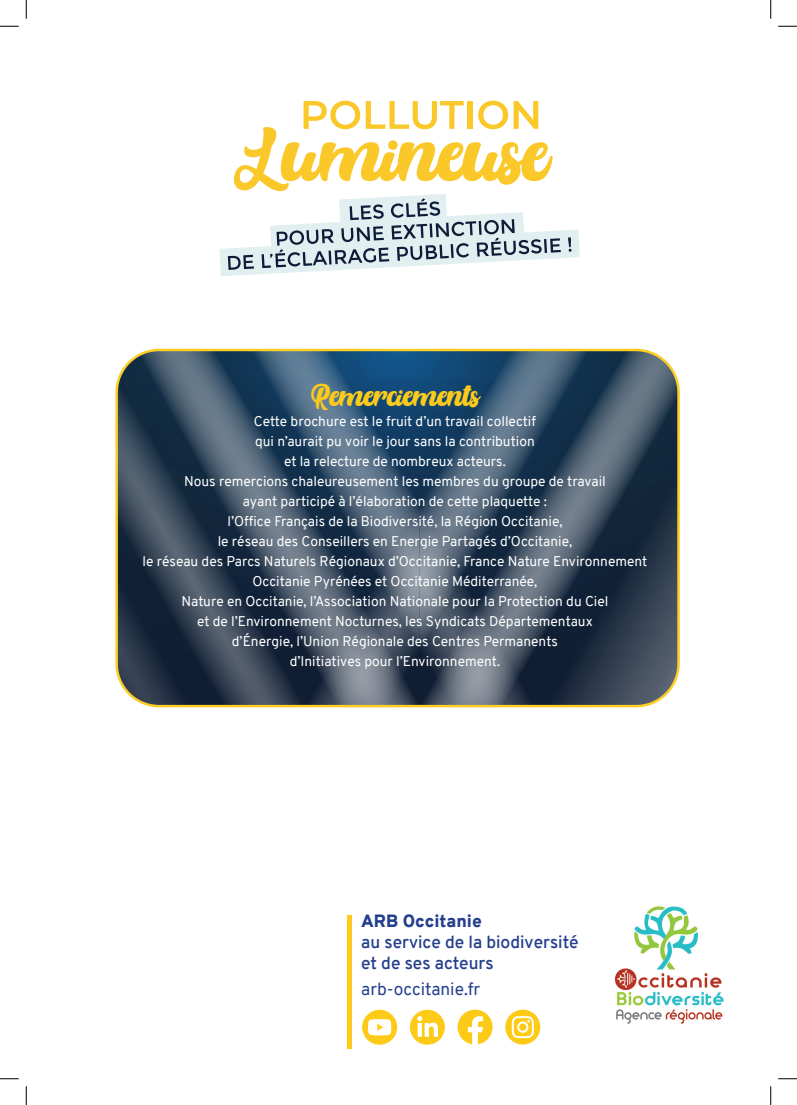
<style>
.page{position:relative;width:797px;height:1105px;background:#fff}
.page>*{position:absolute;margin:0;border:0;box-sizing:border-box;transform-origin:0 0}
.t1{font:30px "Anhattan";color:#fcca1b}
.t2{font:600 17.38px/20.8px "Overpass";color:#253f8e}
.t3{font:17.38px "Overpass";color:#253f8e}
.t4{font:900 17.38px "Overpass";color:#253f8e}
.t5{font:13.75px/20px "Overpass";color:#fff;text-align:center}
</style>
<div class="page">
<svg style="left:648px;top:350px;width:30px;height:356px;background:#42515e"></svg>
<svg style="left:533px;top:352px;width:115px;height:352px;background:#334558"></svg>
<svg style="left:419px;top:352px;width:114px;height:352px;background:#41586f"></svg>
<svg style="left:167px;top:352px;width:252px;height:352px;background:#3b5167"></svg>
<svg style="left:118px;top:350px;width:49px;height:356px;background:#324252"></svg>
<div style="left:115px;top:349px;width:564px;height:358px;border:2px solid #fdca17;border-radius:43px"></div>
<div style="left:505px;top:1010px;width:35px;height:34px;background:#fdca17;border-radius:50%"></div>
<svg style="left:512px;top:1016px;width:22px;height:22px"></svg>
<div style="left:362px;top:1010px;width:35px;height:35px;background:#fdca17;border-radius:50%"></div>
<svg style="left:368px;top:1019px;width:23px;height:16px"></svg>
<div style="left:410px;top:1010px;width:35px;height:35px;background:#fdca17;border-radius:50%"></div>
<svg style="left:417px;top:1016px;width:21px;height:21px"></svg>
<svg style="left:457px;top:1010px;width:35px;height:34px"></svg>
<img style="left:614px;top:906px;width:110px;height:118px">
<hr style="left:347px;top:915px;width:4px;height:133px;background:#fdca17">
<svg style="left:219px;top:101px;width:361px;height:175px"></svg>
<svg style="left:0;top:25px;width:19px;height:2px"></svg>
<svg style="left:778px;top:25px;width:19px;height:2px"></svg>
<svg style="left:0;top:1078px;width:19px;height:1px"></svg>
<svg style="left:778px;top:1078px;width:19px;height:1px"></svg>
<svg style="left:25px;top:0;width:2px;height:19px"></svg>
<svg style="left:25px;top:1086px;width:2px;height:19px"></svg>
<svg style="left:770px;top:0;width:1px;height:19px"></svg>
<svg style="left:770px;top:1086px;width:1px;height:19px"></svg>
<h1 class="t1" style="left:311px;top:378px;width:169px">Remerciements</h1>
<p class="t5" style="left:142px;top:411px;width:506px">Cette brochure est le fruit d’un travail collectif<br>qui n’aurait pu voir le jour sans la contribution<br>et la relecture de nombreux acteurs.<br>Nous remercions chaleureusement les membres du groupe de travail<br>ayant participé à l’élaboration de cette plaquette :<br>l’Office Français de la Biodiversité, la Région Occitanie,<br>le réseau des Conseillers en Energie Partagés d’Occitanie,<br>le réseau des Parcs Naturels Régionaux d’Occitanie, France Nature Environnement Occitanie Pyrénées et Occitanie Méditerranée,<br>Nature en Occitanie, l’Association Nationale pour la Protection du Ciel<br>et de l’Environnement Nocturnes, les Syndicats Départementaux<br>d’Énergie, l’Union Régionale des Centres Permanents<br>d’Initiatives pour l’Environnement.</p>
<p class="t4" style="left:361px;top:908px;width:122px">ARB Occitanie</p>
<p class="t2" style="left:361px;top:931px;width:219px">au service de la biodiversité et de ses acteurs</p>
<p class="t3" style="left:361px;top:976px;width:120px">arb-occitanie.fr</p>
</div>
